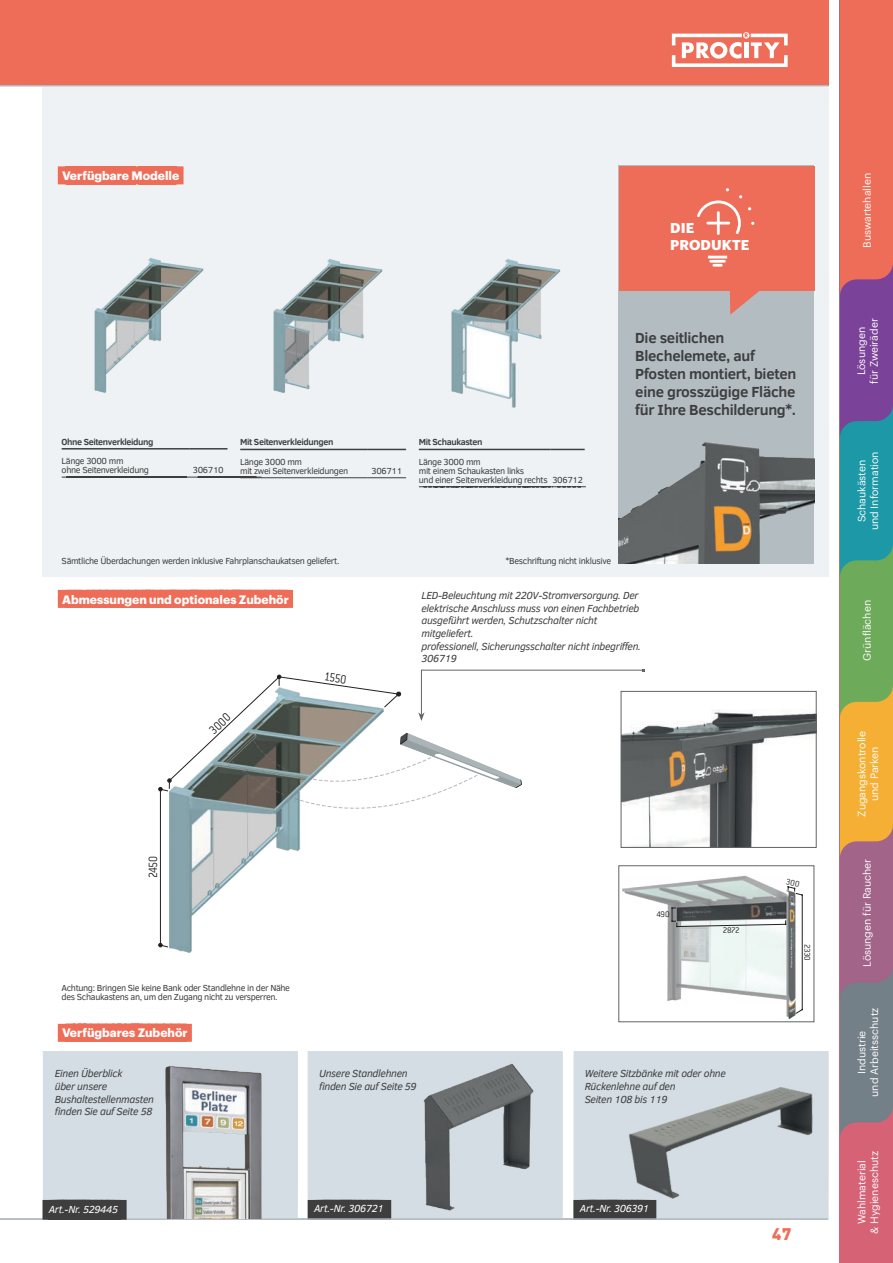
<style>
.page{position:relative;width:893px;height:1263px;background:#fff}
.page>*{position:absolute;margin:0;border:0;box-sizing:border-box;transform-origin:0 0}
.t1{font:900 16.5px "DIN Pro";color:#ee6d58}
.t2{font:700 15px/18px "Clear Sans";letter-spacing:-.02em;color:#3e3e3f}
.t3{font:700 13.95px/16.8px "Graphik";letter-spacing:.005em;color:#fff}
.t4{font:300 13.05px "Conduit ITC Pro";color:#231f20;scale:.9 1}
.t5{font:700 12px "Graphik";color:#fff}
.t6{font:italic 10.5px/12.6px "Clear Sans";letter-spacing:-.03em;color:#3e3e3f}
.t7{font:10.5px/12.6px "Graphik";color:#fff;text-align:center}
.t8{font:italic 10.5px "Clear Sans";letter-spacing:-.03em;color:#fff}
.t9{font:9px/9px "Clear Sans";letter-spacing:-.04em;color:#3e3e3f}
.t10{font:700 9px "Clear Sans";letter-spacing:-.04em;color:#3e3e3f}
.t11{font:300 9px "Conduit ITC Pro";letter-spacing:-.04em;color:#231f20}
</style>
<div class="page">
<div style="left:0;top:0;width:828px;height:85px;background:#ee6d58"></div>
<hr style="left:0;top:85px;width:828px;height:2px;background:#b3bcc1">
<svg style="left:672px;top:32px;width:116px;height:35px"></svg>
<div style="left:573px;top:1051px;width:256px;height:167px;background:#d3dde3"></div>
<div style="left:42px;top:87px;width:786px;height:490px;background:#eef2f4"></div>
<hr style="left:62px;top:448px;width:127px;height:1px;background:#3e3e3f">
<hr style="left:189px;top:448px;width:38px;height:1px;background:#3e3e3f">
<img style="left:94px;top:258px;width:110px;height:135px">
<hr style="left:62px;top:477px;width:200px;height:1px;background:#3e3e3f">
<hr style="left:419px;top:449px;width:132px;height:1px;background:#3e3e3f">
<hr style="left:551px;top:449px;width:34px;height:1px;background:#3e3e3f">
<img style="left:451px;top:259px;width:110px;height:149px">
<hr style="left:419px;top:486px;width:167px;height:1px;background:#3e3e3f">
<hr style="left:368px;top:477px;width:38px;height:1px;background:#3e3e3f">
<hr style="left:240px;top:477px;width:128px;height:1px;background:#3e3e3f">
<hr style="left:240px;top:449px;width:128px;height:1px;background:#3e3e3f">
<hr style="left:368px;top:449px;width:38px;height:1px;background:#3e3e3f">
<img style="left:273px;top:259px;width:110px;height:134px">
<div style="left:58px;top:590px;width:235px;height:18px;background:#ee6d58"></div>
<div style="left:308px;top:1051px;width:255px;height:167px;background:#d3dde3"></div>
<div style="left:308px;top:1200px;width:83px;height:20px;background:#3e3e3f"></div>
<div style="left:573px;top:1200px;width:83px;height:20px;background:#3e3e3f"></div>
<img style="left:419px;top:1062px;width:115px;height:151px">
<img style="left:626px;top:1082px;width:192px;height:120px">
<hr style="left:0;top:1218px;width:828px;height:2px;background:#b3bcc1">
<div style="left:618px;top:166px;width:196px;height:398px;background:#b3bcc1"></div>
<div style="left:619px;top:166px;width:195px;height:125px;background:#ee6d58"></div>
<svg style="left:730px;top:291px;width:29px;height:24px"></svg>
<svg style="left:708px;top:256px;width:19px;height:11px"></svg>
<svg style="left:697px;top:188px;width:45px;height:47px"></svg>
<img style="left:618px;top:442px;width:196px;height:122px">
<svg style="left:159px;top:669px;width:486px;height:278px"></svg>
<img style="left:621px;top:867px;width:194px;height:155px">
<img style="left:623px;top:698px;width:191px;height:148px">
<div style="left:621px;top:691px;width:195px;height:157px;border:1px solid #636366"></div>
<div style="left:58px;top:166px;width:126px;height:18px;background:#ee6d58"></div>
<div style="left:58px;top:1024px;width:134px;height:18px;background:#ee6d58"></div>
<div style="left:43px;top:1051px;width:255px;height:167px;background:#d3dde3"></div>
<img style="left:155px;top:1052px;width:123px;height:166px">
<div style="left:43px;top:1200px;width:84px;height:20px;background:#3e3e3f"></div>
<div style="left:840px;top:0;width:53px;height:1263px;background:#d66275"></div>
<svg style="left:840px;top:999px;width:53px;height:138px;background:#7d7c85"></svg>
<svg style="left:840px;top:858px;width:53px;height:141px;background:#9c6788"></svg>
<svg style="left:840px;top:719px;width:53px;height:139px;background:#eaa53e"></svg>
<svg style="left:840px;top:0;width:53px;height:719px;background:#957a73"></svg>
<svg style="left:671px;top:879px;width:132px;height:135px"></svg>
<p class="t5" style="left:62px;top:166px;width:119px">Verfügbare Modelle</p>
<h3 class="t3" style="left:670px;top:218px;width:81px">DIE<br>PRODUKTE</h3>
<p class="t10" style="left:62px;top:435px;width:93px">Ohne Seitenverkleidung</p>
<p class="t9" style="left:62px;top:456px;width:89px">Länge 3000 mm<br>ohne Seitenverkleidung</p>
<p class="t9" style="left:193px;top:465px;width:32px">306710</p>
<p class="t10" style="left:240px;top:435px;width:95px">Mit Seitenverkleidungen</p>
<p class="t9" style="left:240px;top:457px;width:109px">Länge 3000 mm<br>mit zwei Seitenverkleidungen</p>
<p class="t9" style="left:372px;top:466px;width:32px">306711</p>
<p class="t10" style="left:419px;top:435px;width:65px">Mit Schaukasten</p>
<p class="t9" style="left:419px;top:457px;width:166px">Länge 3000 mm<br>mit einem Schaukasten links<br>und einer Seitenverkleidung rechts 306712</p>
<h2 class="t2" style="left:635px;top:328px;width:163px">Die seitlichen<br>Blechelemete, auf<br>Pfosten montiert, bieten eine grosszügige Fläche für Ihre Beschilderung*.</h2>
<p class="t9" style="left:62px;top:556px;width:279px">Sämtliche Überdachungen werden inklusive Fahrplanschaukatsen geliefert.</p>
<p class="t9" style="left:505px;top:556px;width:107px">*Beschriftung nicht inklusive</p>
<p class="t5" style="left:62px;top:590px;width:228px">Abmessungen und optionales Zubehör</p>
<p class="t4" style="left:206px;top:727px;width:28px;rotate:-43deg">3000</p>
<p class="t4" style="left:325px;top:669px;width:26px;rotate:8deg">1550</p>
<p class="t6" style="left:421px;top:589px;width:221px">LED-Beleuchtung mit 220V-Stromversorgung. Der elektrische Anschluss muss von einen Fachbetrieb ausgeführt werden, Schutzschalter nicht mitgeliefert.<br>professionell, Sicherungsschalter nicht inbegriffen.<br>306719</p>
<p class="t4" style="left:146px;top:878px;width:27px;rotate:-90deg">2450</p>
<p class="t9" style="left:62px;top:983px;width:230px">Achtung: Bringen Sie keine Bank oder Standlehne in der Nähe des Schaukastens an, um den Zugang nicht zu versperren.</p>
<p class="t5" style="left:62px;top:1024px;width:127px">Verfügbares Zubehör</p>
<p class="t6" style="left:55px;top:1067px;width:101px">Einen Überblick<br>über unsere<br>Bushaltestellenmasten finden Sie auf Seite 58</p>
<p class="t6" style="left:319px;top:1067px;width:99px">Unsere Standlehnen finden Sie auf Seite 59</p>
<p class="t11" style="left:656px;top:910px;width:15px">490</p>
<p class="t11" style="left:723px;top:925px;width:18px">2872</p>
<p class="t6" style="left:585px;top:1067px;width:143px">Weitere Sitzbänke mit oder ohne<br>Rückenlehne auf den<br>Seiten 108 bis 119</p>
<p class="t11" style="left:812px;top:944px;width:19px;rotate:90deg">2330</p>
<p class="t8" style="left:49px;top:1202px;width:71px">Art.-Nr. 529445</p>
<p class="t8" style="left:314px;top:1201px;width:71px">Art.-Nr. 306721</p>
<p class="t8" style="left:580px;top:1201px;width:71px">Art.-Nr. 306391</p>
<h1 class="t1" style="left:772px;top:1222px;width:21px">47</h1>
<p class="t7" style="left:860px;top:248px;width:76px;rotate:-90deg">Buswartehallen</p>
<p class="t7" style="left:854px;top:384px;width:67px;rotate:-90deg">Lösungen<br>für Zweiräder</p>
<p class="t7" style="left:854px;top:530px;width:80px;rotate:-90deg">Schaukästen und Information</p>
<p class="t7" style="left:860px;top:661px;width:62px;rotate:-90deg">Grünflächen</p>
<p class="t7" style="left:854px;top:817px;width:87px;rotate:-90deg">Zugangskontrolle und Parken</p>
<p class="t7" style="left:860px;top:967px;width:110px;rotate:-90deg">Lösungen für Raucher</p>
<p class="t7" style="left:854px;top:1097px;width:91px;rotate:-90deg">Industrie<br>und Arbeitsschutz</p>
<p class="t7" style="left:854px;top:1234px;width:85px;rotate:-90deg">Wahlmaterial<br>&amp; Hygieneschutz</p>
</div>
